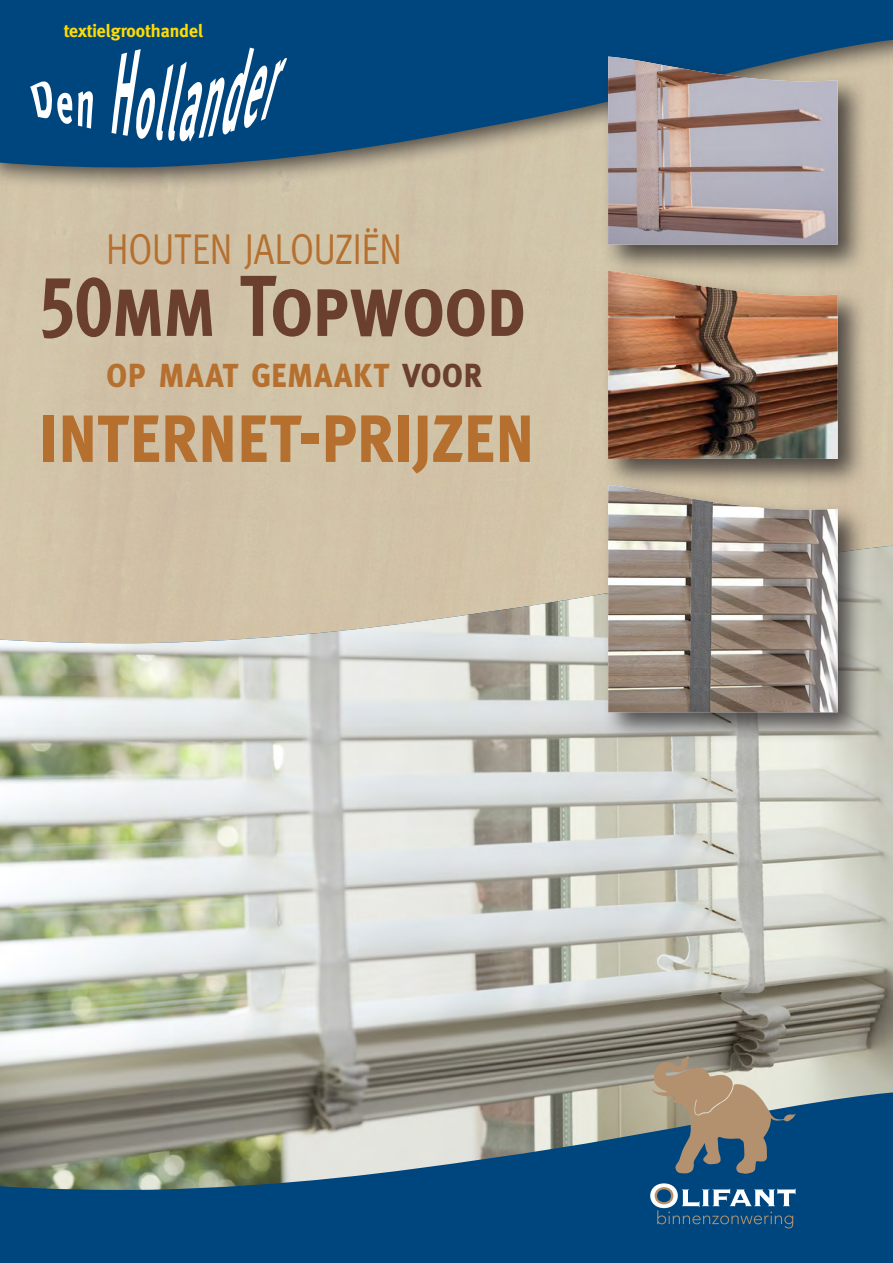
<style>
.page{position:relative;width:893px;height:1263px;background:#fff}
.page>*{position:absolute;margin:0;border:0;box-sizing:border-box;transform-origin:0 0}
.t1{font:86.4px "Meta Bold Caps";letter-spacing:-.025em;color:#b5702f;scale:.83 1}
.t2{font:86.4px "Meta Bold Caps";letter-spacing:-.02em;color:#6a3f2e;scale:.83 1}
.t3{font:43.2px "Meta Bold Caps";letter-spacing:-.005em;color:#b5702f;scale:.83 1}
.t4{font:43.2px "Meta";letter-spacing:-.01em;color:#b5702f;scale:.83 1}
.t5{font:700 18px "Meta";color:#ffdc01}
.s1{color:#6a3f2e}
</style>
<div class="page">
<div style="left:0;top:0;width:893px;height:192px;background:#231f20;opacity:.75"></div>
<svg style="left:0;top:0;width:893px;height:168px;background:#1a5480"></svg>
<img style="left:0;top:546px;width:893px;height:545px">
<div style="left:601px;top:51px;width:267px;height:224px;background:#231f20;opacity:.75"></div>
<img style="left:608px;top:57px;width:230px;height:188px">
<div style="left:601px;top:479px;width:267px;height:264px;background:#231f20;opacity:.75"></div>
<img style="left:608px;top:489px;width:230px;height:223px">
<svg style="left:0;top:1091px;width:893px;height:172px;background:#3e6884"></svg>
<svg style="left:30px;top:81px;width:42px;height:43px"></svg>
<svg style="left:78px;top:91px;width:15px;height:38px"></svg>
<svg style="left:112px;top:48px;width:175px;height:94px"></svg>
<div style="left:601px;top:265px;width:267px;height:224px;background:#231f20;opacity:.75"></div>
<img style="left:608px;top:271px;width:230px;height:188px">
<svg style="left:651px;top:1056px;width:145px;height:118px;background:#838783"></svg>
<svg style="left:650px;top:1183px;width:145px;height:45px;background:#3b6d94"></svg>
<p class="t5" style="left:64px;top:21px;width:141px">textielgroothandel</p>
<p class="t4" style="left:106px;top:224px;width:358px">HOUTEN JALOUZIËN</p>
<p class="t2" style="left:38px;top:256px;width:589px">50mm Topwood</p>
<p class="t3" style="left:106px;top:347px;width:454px">op maat gemaakt <span class="s1">voor</span></p>
<p class="t1" style="left:38px;top:382px;width:600px">internet-prijzen</p>
</div>
